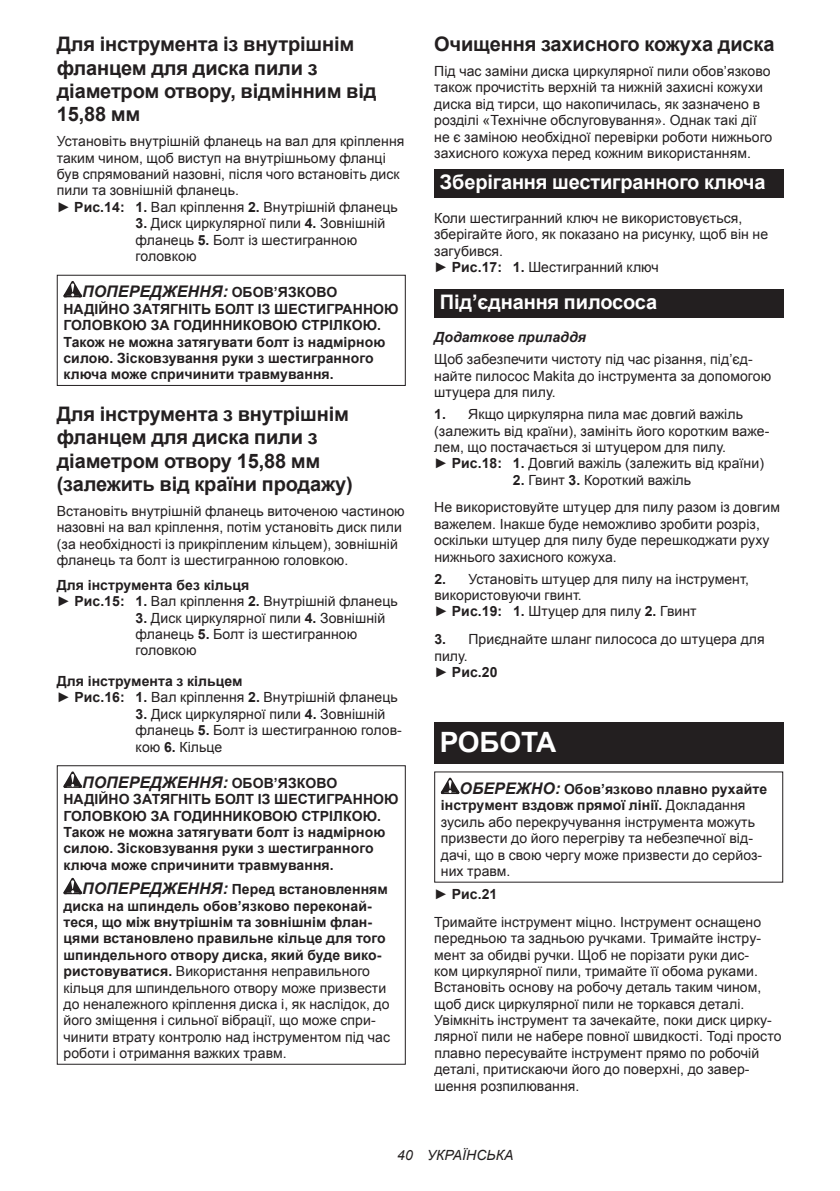
<style>
.page{position:relative;width:840px;height:1191px;background:#fff}
.page>*{position:absolute;margin:0;border:0;box-sizing:border-box;transform-origin:0 0}
.t1{font:700 28px "Arial";letter-spacing:-.01em;color:#fff}
.t2{font:700 20px/23.4px "Arial";letter-spacing:-.01em;color:#231f20}
.t3{font:700 20px "Arial";letter-spacing:-.01em;color:#fff}
.t4{font:italic 700 16px "Arial";letter-spacing:.005em;color:#231f20}
.t5{font:14px/16.4px "Arial";letter-spacing:.005em;color:#231f20}
.t6{font:700 14px/16.4px "Arial";letter-spacing:.005em;color:#231f20}
.t7{font:italic 700 14px "Arial";letter-spacing:.005em;color:#231f20}
.t8{font:italic 14px "Arial";letter-spacing:.005em;color:#231f20}
.s1{font-weight:700}
.s2{font-style:normal;font-size:14px}
.s3{font-weight:400}
.s4{font-weight:700;font-style:italic;font-size:16px}
</style>
<div class="page">
<svg style="left:63px;top:281px;width:19px;height:16px"></svg>
<div style="left:57px;top:275px;width:348px;height:111px;border:1px solid #231f20"></div>
<svg style="left:63px;top:771px;width:19px;height:17px"></svg>
<svg style="left:63px;top:878px;width:19px;height:16px"></svg>
<div style="left:57px;top:765px;width:348px;height:299px;border:1px solid #231f20"></div>
<div style="left:434px;top:169px;width:348px;height:29px;background:#231f20"></div>
<div style="left:434px;top:289px;width:348px;height:28px;background:#231f20"></div>
<div style="left:434px;top:722px;width:348px;height:41px;background:#231f20"></div>
<svg style="left:440px;top:777px;width:19px;height:17px"></svg>
<h2 class="t2" style="left:57px;top:33px;width:321px">Для інструмента із внутрішнім фланцем для диска пили з діаметром отвору, відмінним від<br>15,88 мм</h2>
<p class="t5" style="left:57px;top:133px;width:349px">Установіть внутрішній фланець на вал для кріплення таким чином, щоб виступ на внутрішньому фланці був спрямований назовні, після чого встановіть диск пили та зовнішній фланець.<br>► <span class="s1">Рис.14: 1.</span> Вал кріплення <span class="s1">2.</span> Внутрішній фланець</p>
<p class="t5" style="left:135px;top:215px;width:251px"><span class="s1">3.</span> Диск циркулярної пили <span class="s1">4.</span> Зовнішній фланець <span class="s1">5.</span> Болт із шестигранною головкою</p>
<p class="t4" style="left:82px;top:281px;width:256px">ПОПЕРЕДЖЕННЯ: <span class="s2">ОБОВ’ЯЗКОВО</span></p>
<p class="t6" style="left:63px;top:301px;width:336px">НАДІЙНО ЗАТЯГНІТЬ БОЛТ ІЗ ШЕСТИГРАННОЮ ГОЛОВКОЮ ЗА ГОДИННИКОВОЮ СТРІЛКОЮ.<br>Також не можна затягувати болт із надмірною силою. Зісковзування руки з шестигранного ключа може спричинити травмування.</p>
<h2 class="t2" style="left:57px;top:402px;width:297px">Для інструмента з внутрішнім фланцем для диска пили з діаметром отвору 15,88 мм (залежить від країни продажу)</h2>
<p class="t5" style="left:57px;top:503px;width:349px">Встановіть внутрішній фланець виточеною частиною назовні на вал кріплення, потім установіть диск пили (за необхідності із прикріпленим кільцем), зовнішній фланець та болт із шестигранною головкою.</p>
<p class="t6" style="left:57px;top:577px;width:342px">Для інструмента без кільця<br><span class="s3">►</span> Рис.15: 1. <span class="s3">Вал кріплення</span> 2. <span class="s3">Внутрішній фланець</span></p>
<p class="t5" style="left:135px;top:609px;width:251px"><span class="s1">3.</span> Диск циркулярної пили <span class="s1">4.</span> Зовнішній фланець <span class="s1">5.</span> Болт із шестигранною головкою</p>
<p class="t6" style="left:57px;top:673px;width:342px">Для інструмента з кільцем<br><span class="s3">►</span> Рис.16: 1. <span class="s3">Вал кріплення</span> 2. <span class="s3">Внутрішній фланець</span></p>
<p class="t5" style="left:135px;top:706px;width:268px"><span class="s1">3.</span> Диск циркулярної пили <span class="s1">4.</span> Зовнішній фланець <span class="s1">5.</span> Болт із шестигранною голов&shy;кою <span class="s1">6.</span> Кільце</p>
<p class="t4" style="left:82px;top:771px;width:256px">ПОПЕРЕДЖЕННЯ: <span class="s2">ОБОВ’ЯЗКОВО</span></p>
<p class="t6" style="left:63px;top:791px;width:336px">НАДІЙНО ЗАТЯГНІТЬ БОЛТ ІЗ ШЕСТИГРАННОЮ ГОЛОВКОЮ ЗА ГОДИННИКОВОЮ СТРІЛКОЮ.<br>Також не можна затягувати болт із надмірною силою. Зісковзування руки з шестигранного ключа може спричинити травмування.</p>
<p class="t5" style="left:63px;top:881px;width:328px;text-indent:19px"><span class="s4">ПОПЕРЕДЖЕННЯ:</span> <span class="s1">Перед встановленням диска на шпиндель обов’язково переконай&shy;теся, що між внутрішнім та зовнішнім флан&shy;цями встановлено правильне кільце для того шпиндельного отвору диска, який буде вико&shy;ристовуватися.</span> Використання неправильного кільця для шпиндельного отвору може призвести до неналежного кріплення диска і, як наслідок, до його зміщення і сильної вібрації, що може спри&shy;чинити втрату контролю над інструментом під час роботи і отримання важких травм.</p>
<h2 class="t2" style="left:434px;top:33px;width:341px">Очищення захисного кожуха диска</h2>
<p class="t5" style="left:434px;top:63px;width:339px">Під час заміни диска циркулярної пили обов’язково також прочистіть верхній та нижній захисні кожухи диска від тирси, що накопичилась, як зазначено в розділі «Технічне обслуговування». Однак такі дії не є заміною необхідної перевірки роботи нижнього захисного кожуха перед кожним використанням.</p>
<h2 class="t3" style="left:439px;top:169px;width:327px">Зберігання шестигранного ключа</h2>
<p class="t5" style="left:434px;top:210px;width:335px">Коли шестигранний ключ не використовується, зберігайте його, як показано на рисунку, щоб він не загубився.<br>► <span class="s1">Рис.17: 1.</span> Шестигранний ключ</p>
<h2 class="t3" style="left:439px;top:288px;width:219px">Під’єднання пилососа</h2>
<p class="t7" style="left:434px;top:328px;width:153px">Додаткове приладдя</p>
<p class="t5" style="left:434px;top:351px;width:338px">Щоб забезпечити чистоту під час різання, під’єд&shy;найте пилосос Makita до інструмента за допомогою штуцера для пилу.</p>
<p class="t5" style="left:434px;top:406px;width:336px"><span class="s1">1.</span> Якщо циркулярна пила має довгий важіль (залежить від країни), замініть його коротким важе&shy;лем, що постачається зі штуцером для пилу.<br>► <span class="s1">Рис.18: 1.</span> Довгий важіль (залежить від країни)</p>
<p class="t5" style="left:434px;top:466px;width:347px;line-height:27.8px;text-indent:79px"><span class="s1">2.</span> Гвинт <span class="s1">3.</span> Короткий важіль<br>Не використовуйте штуцер для пилу разом із довгим</p>
<p class="t5" style="left:434px;top:516px;width:336px">важелем. Інакше буде неможливо зробити розріз, оскільки штуцер для пилу буде перешкоджати руху нижнього захисного кожуха.</p>
<p class="t5" style="left:434px;top:571px;width:316px"><span class="s1">2.</span> Установіть штуцер для пилу на інструмент, використовуючи гвинт.<br>► <span class="s1">Рис.19: 1.</span> Штуцер для пилу <span class="s1">2.</span> Гвинт</p>
<p class="t5" style="left:434px;top:631px;width:332px"><span class="s1">3.</span> Приєднайте шланг пилососа до штуцера для пилу.<br>► <span class="s1">Рис.20</span></p>
<h1 class="t1" style="left:439px;top:723px;width:118px">РОБОТА</h1>
<p class="t5" style="left:440px;top:781px;width:327px;text-indent:19px"><span class="s4">ОБЕРЕЖНО:</span> <span class="s1">Обов’язково плавно рухайте інструмент вздовж прямої лінії.</span> Докладання зусиль або перекручування інструмента можуть призвести до його перегріву та небезпечної від&shy;дачі, що в свою чергу може призвести до серйоз&shy;них травм.</p>
<p class="t5" style="left:434px;top:880px;width:328px;line-height:27.8px">► <span class="s1">Рис.21<br></span>Тримайте інструмент міцно. Інструмент оснащено</p>
<p class="t5" style="left:434px;top:930px;width:348px">передньою та задньою ручками. Тримайте інстру&shy;мент за обидві ручки. Щоб не порізати руки дис-<br>ком циркулярної пили, тримайте її обома руками.<br>Встановіть основу на робочу деталь таким чином, щоб диск циркулярної пили не торкався деталі.<br>Увімкніть інструмент та зачекайте, поки диск цирку&shy;лярної пили не набере повної швидкості. Тоді просто плавно пересувайте інструмент прямо по робочій деталі, притискаючи його до поверхні, до завер&shy;шення розпилювання.</p>
<p class="t8" style="left:397px;top:1146px;width:118px">40 УКРАЇНСЬКА</p>
</div>
